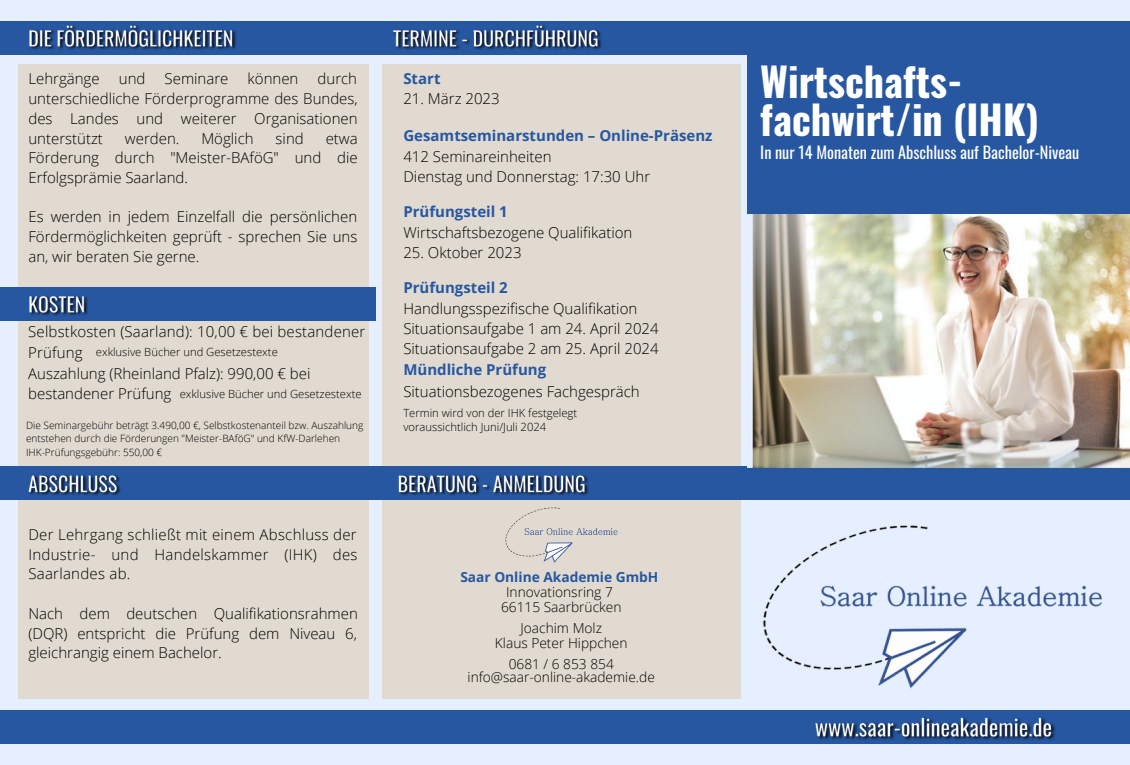
<style>
.page{position:relative;width:1130px;height:765px;background:#e5efff}
.page>*{position:absolute;margin:0;border:0;box-sizing:border-box;transform-origin:0 0}
.t1{font:700 40px/38.5px "Oswald";color:#fff}
.t2{font:16.25px "Oswald";color:#fff}
.t3{font:300 15px/19.8px "Open Sans";color:#000;text-align:justify}
.t4{font:700 15px "Open Sans";color:#2757a1}
.t5{font:300 13.75px/15px "Open Sans";color:#000;text-align:center}
.t6{font:700 13.75px "Open Sans";color:#2757a1}
.t7{font:300 11.25px/14.1px "Open Sans";color:#000}
.t8{font:300 10px/13.2px "Open Sans";color:#000}
</style>
<div class="page">
<div style="left:748px;top:38px;width:382px;height:176px;background:#2757a1"></div>
<div style="left:0;top:21px;width:1130px;height:34px;background:#2757a1"></div>
<div style="left:18px;top:64px;width:351px;height:634px;background:#e1dad0"></div>
<div style="left:382px;top:64px;width:359px;height:634px;background:#e1dad0"></div>
<div style="left:0;top:466px;width:1130px;height:34px;background:#2757a1"></div>
<img style="left:762px;top:525px;width:340px;height:164px">
<div style="left:0;top:710px;width:1130px;height:34px;background:#2757a1"></div>
<div style="left:0;top:287px;width:376px;height:34px;background:#2757a1"></div>
<img style="left:505px;top:508px;width:112px;height:54px">
<img style="left:747px;top:214px;width:383px;height:255px">
<img style="left:815px;top:717px;width:240px;height:23px">
<img style="left:393px;top:25px;width:209px;height:25px">
<img style="left:29px;top:25px;width:207px;height:25px">
<img style="left:29px;top:295px;width:59px;height:21px">
<img style="left:28px;top:475px;width:93px;height:21px">
<img style="left:398px;top:475px;width:191px;height:21px">
<p class="t3" style="left:28px;top:69px;width:331px;text-indent:289px">durch unterschiedliche Förderprogramme des Bundes, des Landes und weiterer Organisationen unterstützt</p>
<p class="t3" style="left:28px;top:69px;width:73px">Lehrgänge</p>
<p class="t3" style="left:119px;top:69px;width:28px">und</p>
<p class="t3" style="left:165px;top:69px;width:65px">Seminare</p>
<p class="t3" style="left:248px;top:69px;width:52px">können</p>
<p class="t3" style="left:125px;top:128px;width:56px">werden.</p>
<p class="t3" style="left:201px;top:128px;width:54px">Möglich</p>
<p class="t3" style="left:276px;top:128px;width:30px">sind</p>
<p class="t3" style="left:28px;top:128px;width:331px;text-indent:297px">etwa Förderung durch "Meister-BAföG" und die Erfolgsprämie Saarland.</p>
<p class="t3" style="left:28px;top:207px;width:330px">Es werden in jedem Einzelfall die persönlichen Fördermöglichkeiten geprüft - sprechen Sie uns an, wir beraten Sie gerne.</p>
<p class="t3" style="left:28px;top:321px;width:339px;line-height:20.9px;text-align:left">Selbstkosten (Saarland): 10,00 € bei bestandener<br>Prüfung<br>Auszahlung (Rheinland Pfalz): 990,00 € bei bestandener Prüfung</p>
<p class="t7" style="left:96px;top:345px;width:183px">exklusive Bücher und Gesetzestexte</p>
<p class="t7" style="left:180px;top:386px;width:183px">exklusive Bücher und Gesetzestexte</p>
<p class="t8" style="left:26px;top:419px;width:339px">Die Seminargebühr beträgt 3.490,00 €, Selbstkostenanteil bzw. Auszahlung entstehen durch die Förderungen "Meister-BAföG" und KfW-Darlehen<br>IHK-Prüfungsgebühr: 550,00 €</p>
<p class="t3" style="left:28px;top:524px;width:331px">Der Lehrgang schließt mit einem Abschluss der Industrie- und Handelskammer (IHK) des Saarlandes ab.</p>
<p class="t3" style="left:28px;top:603px;width:331px">Nach dem deutschen Qualifikationsrahmen (DQR) entspricht die Prüfung dem Niveau 6, gleichrangig einem Bachelor.</p>
<p class="t4" style="left:403px;top:68px;width:39px">Start</p>
<p class="t3" style="left:403px;top:88px;width:98px">21. März 2023</p>
<p class="t4" style="left:403px;top:125px;width:311px">Gesamtseminarstunden – Online-Präsenz</p>
<p class="t3" style="left:403px;top:147px;width:248px">412 Seminareinheiten<br>Dienstag und Donnerstag: 17:30 Uhr</p>
<p class="t4" style="left:403px;top:201px;width:106px">Prüfungsteil 1</p>
<p class="t3" style="left:403px;top:223px;width:230px">Wirtschaftsbezogene Qualifikation</p>
<p class="t3" style="left:403px;top:242px;width:120px">25. Oktober 2023</p>
<p class="t4" style="left:403px;top:277px;width:106px">Prüfungsteil 2</p>
<p class="t3" style="left:403px;top:299px;width:257px;text-align:left">Handlungsspezifische Qualifikation<br>Situationsaufgabe 1 am 24. April 2024<br>Situationsaufgabe 2 am 25. April 2024</p>
<p class="t4" style="left:403px;top:359px;width:144px">Mündliche Prüfung</p>
<p class="t3" style="left:403px;top:381px;width:238px">Situationsbezogenes Fachgespräch</p>
<p class="t7" style="left:403px;top:406px;width:175px">Termin wird von der IHK festgelegt voraussichtlich Juni/Juli 2024</p>
<p class="t6" style="left:460px;top:568px;width:200px">Saar Online Akademie GmbH</p>
<p class="t5" style="left:501px;top:584px;width:122px">Innovationsring 7<br>66115 Saarbrücken</p>
<p class="t5" style="left:495px;top:620px;width:134px">Joachim Molz<br>Klaus Peter Hippchen</p>
<p class="t5" style="left:467px;top:658px;width:189px;line-height:12.2px">0681 / 6 853 854 info@saar-online-akademie.de</p>
<h1 class="t1" style="left:760px;top:60px;width:280px">Wirtschafts&shy;fachwirt/in (IHK)</h1>
<p class="t2" style="left:760px;top:140px;width:320px">In nur 14 Monaten zum Abschluss auf Bachelor-Niveau</p>
</div>
